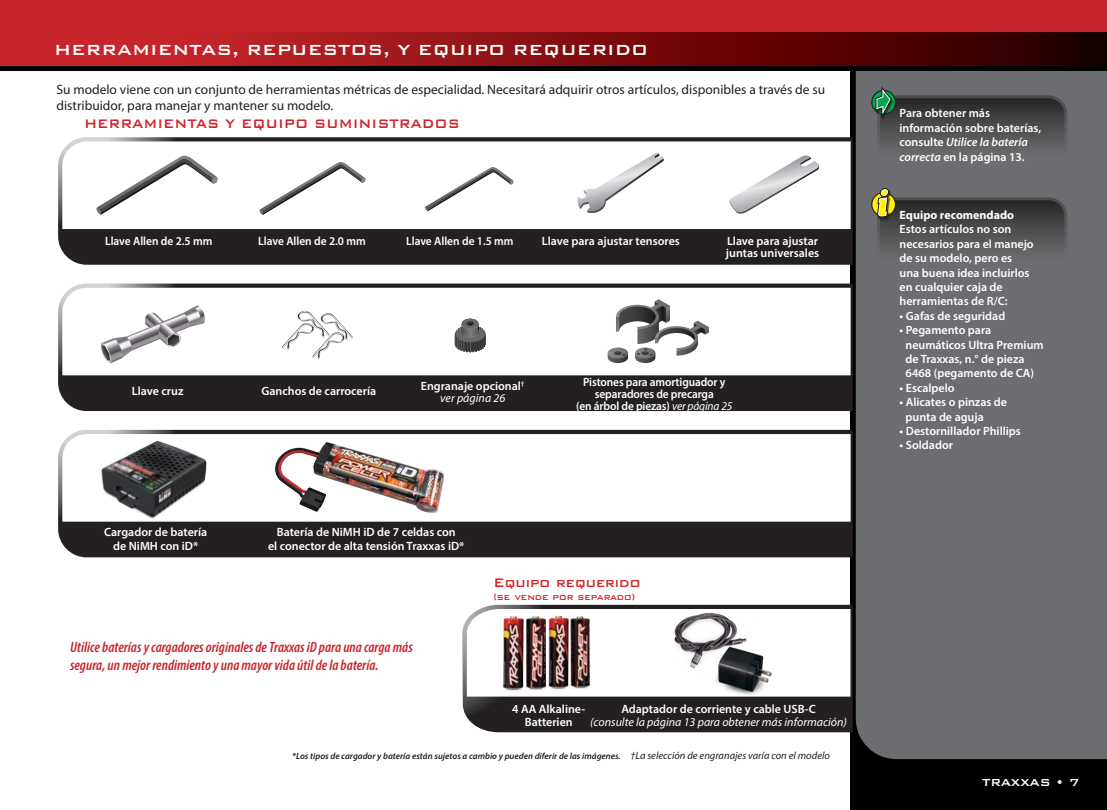
<style>
.page{position:relative;width:1107px;height:810px;background:#fff}
.page>*{position:absolute;margin:0;border:0;box-sizing:border-box;transform-origin:0 0}
.t1{font:500 19.5px "Bank Gothic BT";color:#fff}
.t2{font:500 16.5px "Bank Gothic BT";color:#d1232a;scale:.91 1}
.t3{font:italic 600 condensed 15px/18px "Myriad Pro";color:#c8242b}
.t4{font:13.5px/16.2px "Myriad Pro";color:#231f20}
.t5{font:500 13.5px "Bank Gothic BT";letter-spacing:-.02em;color:#fff}
.t6{font:600 12px/14.4px "Myriad Pro";color:#fff}
.t7{font:600 12px/12px "Myriad Pro";color:#fff;text-align:center;scale:.95 1}
.t8{font:italic 12px/13.5px "Myriad Pro";color:#fff;text-align:center}
.t9{font:700 12px "Myriad Pro";color:#fff}
.t10{font:500 11.55px "Bank Gothic BT";color:#d1232a;scale:.91 1}
.t11{font:italic 600 9px "Myriad Pro";color:#231f20}
.s1{font-weight:400;font-style:italic}
.s2{font-weight:600;font-style:normal}
.s3{font-weight:400;font-size:10.5px}
.s4{font-style:italic}
</style>
<div class="page">
<div style="left:850px;top:13px;width:257px;height:797px;background:#000"></div>
<div style="left:856px;top:71px;width:251px;height:688px;background:#6c6d70"></div>
<div style="left:0;top:0;width:1107px;height:70px;background:#000"></div>
<div style="left:0;top:0;width:1107px;height:51px;background:#c8242b"></div>
<svg style="left:0;top:32px;width:1107px;height:34px;background:#831013"></svg>
<svg style="left:58px;top:137px;width:795px;height:128px;background:#2b2728"></svg>
<svg style="left:62px;top:141px;width:789px;height:88px"></svg>
<svg style="left:872px;top:90px;width:23px;height:24px"></svg>
<div style="left:871px;top:90px;width:25px;height:25px;border:1px solid #231f20;border-radius:50%"></div>
<svg style="left:874px;top:82px;width:192px;height:96px;background:#56595a"></svg>
<svg style="left:872px;top:193px;width:23px;height:23px"></svg>
<div style="left:871px;top:192px;width:25px;height:25px;border:1px solid #231f20;border-radius:50%"></div>
<div style="left:878px;top:189px;width:13px;height:31px;background:#231f20;opacity:.75"></div>
<div style="left:880px;top:188px;width:9px;height:9px;border:3px solid #231f20;border-radius:50%"></div>
<div style="left:881px;top:189px;width:7px;height:7px;background:#fff101;border-radius:50%"></div>
<div style="left:881px;top:189px;width:7px;height:7px;border:1px solid #fff;border-radius:50%"></div>
<svg style="left:876px;top:194px;width:190px;height:86px;background:#575756"></svg>
<svg style="left:58px;top:284px;width:795px;height:127px;background:#2b2728"></svg>
<svg style="left:62px;top:288px;width:789px;height:87px"></svg>
<div style="left:58px;top:430px;width:795px;height:127px;background:#242021"></div>
<svg style="left:62px;top:434px;width:789px;height:88px"></svg>
<svg style="left:259px;top:162px;width:107px;height:53px"></svg>
<svg style="left:425px;top:167px;width:89px;height:44px"></svg>
<svg style="left:577px;top:153px;width:88px;height:60px"></svg>
<svg style="left:728px;top:155px;width:94px;height:60px"></svg>
<svg style="left:88px;top:296px;width:126px;height:73px"></svg>
<svg style="left:608px;top:299px;width:101px;height:64px"></svg>
<svg style="left:96px;top:156px;width:122px;height:59px"></svg>
<div style="left:462px;top:319px;width:16px;height:9px;background:#686869;border-radius:50%"></div>
<svg style="left:455px;top:321px;width:31px;height:31px"></svg>
<img style="left:265px;top:432px;width:198px;height:92px">
<img style="left:86px;top:429px;width:149px;height:95px">
<svg style="left:281px;top:311px;width:73px;height:48px"></svg>
<svg style="left:462px;top:605px;width:391px;height:127px;background:#2e2a2b"></svg>
<svg style="left:467px;top:609px;width:383px;height:88px"></svg>
<img style="left:495px;top:614px;width:103px;height:80px">
<img style="left:670px;top:611px;width:102px;height:83px">
<p class="t1" style="left:54px;top:40px;width:596px">HERRAMIENTAS, REPUESTOS, Y EQUIPO REQUERIDO</p>
<p class="t4" style="left:56px;top:81px;width:770px">Su modelo viene con un conjunto de herramientas métricas de especialidad. Necesitará adquirir otros artículos, disponibles a través de su distribuidor, para manejar y mantener su modelo.</p>
<p class="t2" style="left:84px;top:115px;width:415px">HERRAMIENTAS Y EQUIPO SUMINISTRADOS</p>
<p class="t7" style="left:105px;top:235px;width:115px">Llave Allen de 2.5 mm</p>
<p class="t7" style="left:258px;top:235px;width:115px">Llave Allen de 2.0 mm</p>
<p class="t7" style="left:406px;top:235px;width:115px">Llave Allen de 1.5 mm</p>
<p class="t6" style="left:542px;top:234px;width:140px">Llave para ajustar tensores</p>
<p class="t6" style="left:726px;top:235px;width:95px;line-height:12px">Llave para ajustar juntas universales</p>
<p class="t6" style="left:132px;top:383px;width:53px">Llave cruz</p>
<p class="t6" style="left:261px;top:383px;width:116px">Ganchos de carrocería</p>
<p class="t6" style="left:421px;top:380px;width:105px;line-height:12px;text-align:center">Engranaje opcional<sup>† </sup><span class="s1">ver página 26</span></p>
<p class="t7" style="left:576px;top:375px;width:166px">Pistones para amortiguador y separadores de precarga<br>(en árbol de piezas) <span class="s1">ver página 25</span></p>
<p class="t6" style="left:104px;top:524px;width:105px;text-align:center">Cargador de batería de NiMH con iD*</p>
<p class="t6" style="left:268px;top:524px;width:198px;text-align:center">Batería de NiMH iD de 7 celdas con<br>el conector de alta tensión Traxxas iD*</p>
<p class="t3" style="left:70px;top:638px;width:344px">Utilice baterías y cargadores originales de Traxxas iD para una carga más segura, un mejor rendimiento y una mayor vida útil de la batería.</p>
<p class="t2" style="left:493px;top:574px;width:163px">Equipo requerido</p>
<p class="t10" style="left:493px;top:590px;width:157px">(se vende por separado)</p>
<p class="t6" style="left:512px;top:702px;width:74px;line-height:13.5px;text-align:center">4 AA Alkaline-<br>Batterien</p>
<p class="t8" style="left:590px;top:702px;width:258px"><span class="s2">Adaptador de corriente y cable USB-C<br></span>(consulte la página 13 para obtener más información)</p>
<p class="t11" style="left:292px;top:751px;width:539px">*Los tipos de cargador y batería están sujetos a cambio y pueden diferir de las imágenes. <span class="s3">†La selección de engranajes varía con el modelo</span></p>
<p class="t6" style="left:900px;top:106px;width:143px">Para obtener más información sobre baterías, consulte <span class="s4">Utilice la batería correcta</span> en la página 13.</p>
<p class="t9" style="left:900px;top:207px;width:116px">Equipo recomendado</p>
<p class="t6" style="left:900px;top:222px;width:136px">Estos artículos no son necesarios para el manejo de su modelo, pero es una buena idea incluirlos en cualquier caja de herramientas de R/C:</p>
<p class="t6" style="left:900px;top:308px;width:107px">• Gafas de seguridad</p>
<p class="t6" style="left:906px;top:323px;width:140px;text-indent:-6px">• Pegamento para neumáticos Ultra Premium de Traxxas, n.° de pieza<br>6468 (pegamento de CA)</p>
<p class="t6" style="left:900px;top:380px;width:57px">• Escalpelo</p>
<p class="t6" style="left:906px;top:395px;width:103px;text-indent:-6px">• Alicates o pinzas de punta de aguja</p>
<p class="t6" style="left:900px;top:424px;width:123px">• Destornillador Phillips</p>
<p class="t6" style="left:900px;top:438px;width:55px">• Soldador</p>
<p class="t5" style="left:982px;top:775px;width:99px">TRAXXAS • 7</p>
</div>
